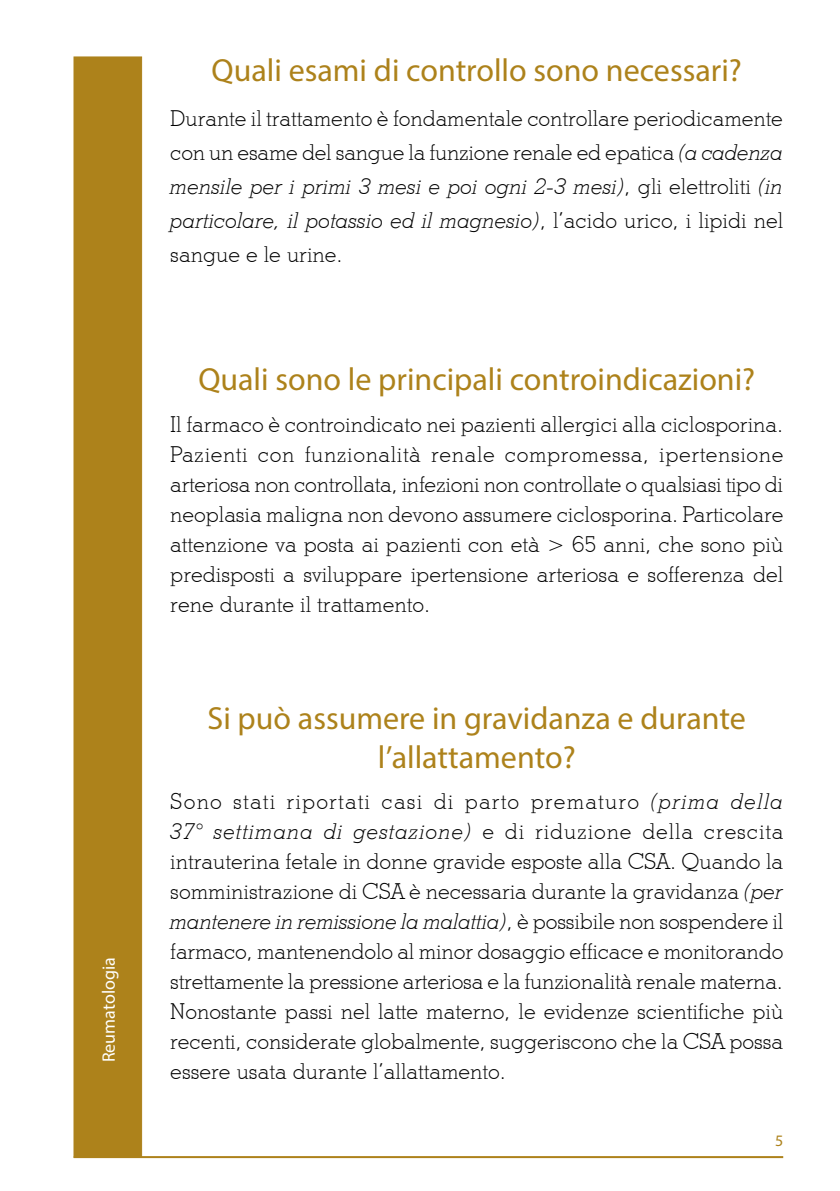
<style>
.page{position:relative;width:840px;height:1191px;background:#fff}
.page>*{position:absolute;margin:0;border:0;box-sizing:border-box;transform-origin:0 0}
.t1{font:32px/38.4px "Myriad Pro";color:#ad821b;text-align:center}
.t2{font:300 22px/30px "Stymie BT";color:#000;text-align:justify}
.t3{font:18px "Myriad Pro";color:#fff}
.t4{font:16px "Myriad Pro";color:#ad821b}
.s1{font-style:italic}
</style>
<div class="page">
<div style="left:74px;top:57px;width:68px;height:1100px;background:#ad821b"></div>
<hr style="left:74px;top:1156px;width:708px;height:2px;background:#ad821b">
<p class="t3" style="left:98px;top:1062px;width:107px;rotate:-90deg">Reumatologia</p>
<h1 class="t1" style="left:211px;top:50px;width:531px">Quali esami di controllo sono necessari?</h1>
<p class="t2" style="left:170px;top:101px;width:614px;line-height:34px">Durante il trattamento è fondamentale controllare periodicamente con un esame del sangue la funzione renale ed epatica <span class="s1">(a cadenza mensile per i primi 3 mesi e poi ogni 2-3 mesi)</span>, gli elettroliti <span class="s1">(in particolare, il potassio ed il magnesio)</span>, l’acido urico, i lipidi nel sangue e le urine.</p>
<h1 class="t1" style="left:198px;top:360px;width:558px">Quali sono le principali controindicazioni?</h1>
<p class="t2" style="left:170px;top:408px;width:614px">Il farmaco è controindicato nei pazienti allergici alla ciclosporina.<br>Pazienti con funzionalità renale compromessa, ipertensione arteriosa non controllata, infezioni non controllate o qualsiasi tipo di neoplasia maligna non devono assumere ciclosporina. Particolare attenzione va posta ai pazienti con età &gt; 65 anni, che sono più predisposti a sviluppare ipertensione arteriosa e sofferenza del rene durante il trattamento.</p>
<h1 class="t1" style="left:207px;top:699px;width:539px">Si può assumere in gravidanza e durante l’allattamento?</h1>
<p class="t2" style="left:170px;top:786px;width:614px">Sono stati riportati casi di parto prematuro <span class="s1">(prima della 37° settimana di gestazione)</span> e di riduzione della crescita intrauterina fetale in donne gravide esposte alla CSA. Quando la somministrazione di CSA è necessaria durante la gravidanza <span class="s1">(per mantenere in remissione la malattia)</span>, è possibile non sospendere il farmaco, mantenendolo al minor dosaggio efficace e monitorando strettamente la pressione arteriosa e la funzionalità renale materna.<br>Nonostante passi nel latte materno, le evidenze scientifiche più recenti, considerate globalmente, suggeriscono che la CSA possa essere usata durante l’allattamento.</p>
<p class="t4" style="left:774px;top:1131px;width:10px">5</p>
</div>
